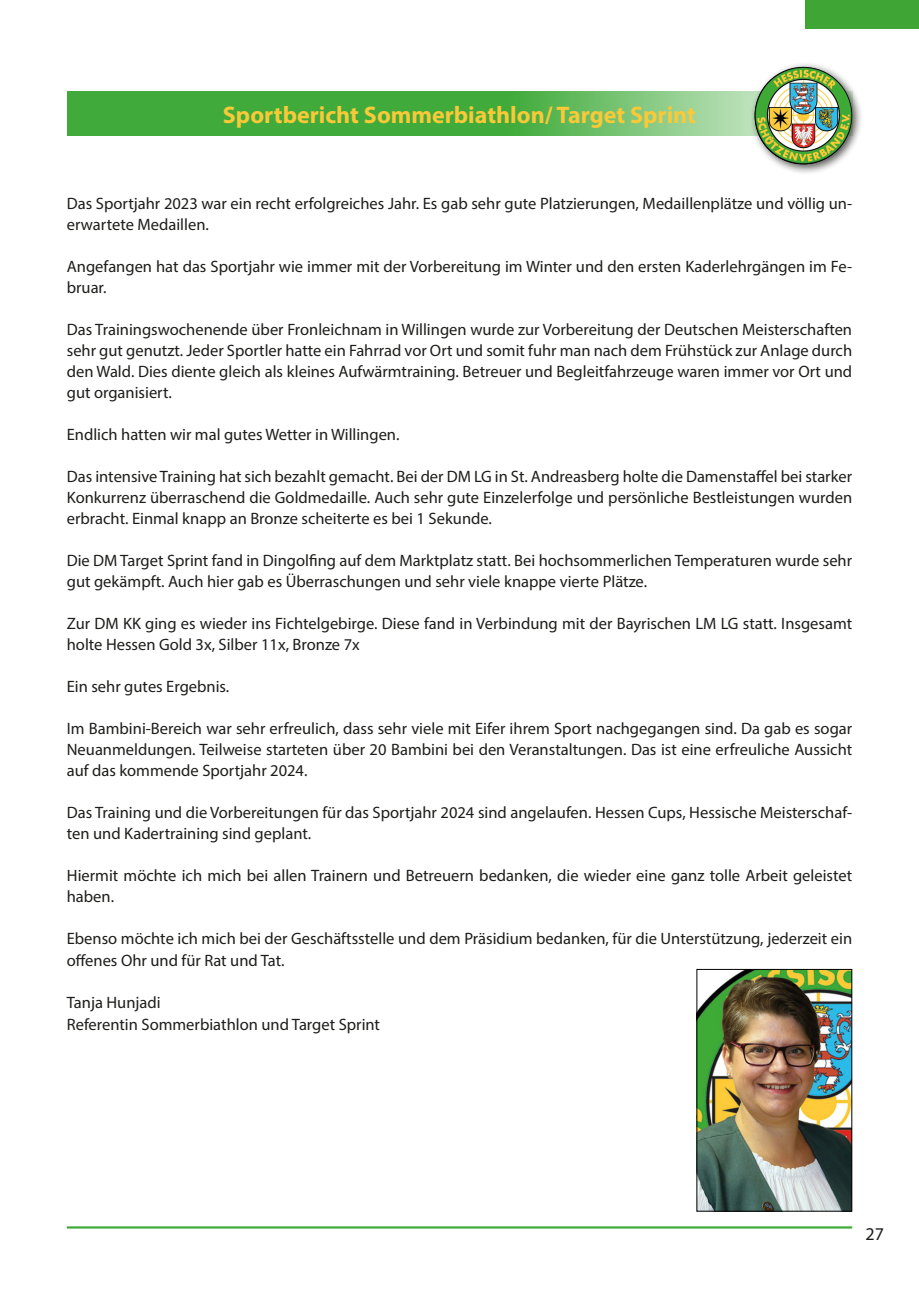
<style>
.page{position:relative;width:919px;height:1289px;background:#fff}
.page>*{position:absolute;margin:0;border:0;box-sizing:border-box;transform-origin:0 0}
.t1{font:700 24px "Myriad Pro";color:#f9c938}
.t2{font:18px "Myriad Pro";color:#1d1d1b}
.t3{font:16.5px/21px "Myriad Pro";color:#1d1d1b}
</style>
<div class="page">
<hr style="left:67px;top:1226px;width:785px;height:2px;background:#40ab3b">
<svg style="left:67px;top:91px;width:682px;height:45px;background:#55b450"></svg>
<div style="left:749px;top:62px;width:114px;height:113px;background:#1d1d1b;opacity:.75"></div>
<img style="left:754px;top:67px;width:98px;height:98px;border-radius:49px">
<div style="left:805px;top:0;width:113px;height:29px;background:#3fa535"></div>
<img style="left:698px;top:971px;width:152px;height:238px">
<div style="left:696px;top:969px;width:156px;height:242px;border:1px solid #000"></div>
<p class="t1" style="left:223px;top:99px;width:474px">Sportbericht Sommerbiathlon/ Target Sprint</p>
<p class="t3" style="left:67px;top:192px;width:786px">Das Sportjahr 2023 war ein recht erfolgreiches Jahr. Es gab sehr gute Platzierungen, Medaillenplätze und völlig un&shy;erwartete Medaillen.</p>
<p class="t3" style="left:67px;top:255px;width:786px">Angefangen hat das Sportjahr wie immer mit der Vorbereitung im Winter und den ersten Kaderlehrgängen im Fe&shy;bruar.</p>
<p class="t3" style="left:67px;top:318px;width:786px;text-align:justify">Das Trainingswochenende über Fronleichnam in Willingen wurde zur Vorbereitung der Deutschen Meisterschaften sehr gut genutzt. Jeder Sportler hatte ein Fahrrad vor Ort und somit fuhr man nach dem Frühstück zur Anlage durch den Wald. Dies diente gleich als kleines Aufwärmtraining. Betreuer und Begleitfahrzeuge waren immer vor Ort und gut organisiert.</p>
<p class="t3" style="left:67px;top:423px;width:334px">Endlich hatten wir mal gutes Wetter in Willingen.</p>
<p class="t3" style="left:67px;top:465px;width:786px;text-align:justify">Das intensive Training hat sich bezahlt gemacht. Bei der DM LG in St. Andreasberg holte die Damenstaffel bei starker Konkurrenz überraschend die Goldmedaille. Auch sehr gute Einzelerfolge und persönliche Bestleistungen wurden erbracht. Einmal knapp an Bronze scheiterte es bei 1 Sekunde.</p>
<p class="t3" style="left:67px;top:549px;width:786px">Die DM Target Sprint fand in Dingolfing auf dem Marktplatz statt. Bei hochsommerlichen Temperaturen wurde sehr gut gekämpft. Auch hier gab es Überraschungen und sehr viele knappe vierte Plätze.</p>
<p class="t3" style="left:67px;top:612px;width:786px">Zur DM KK ging es wieder ins Fichtelgebirge. Diese fand in Verbindung mit der Bayrischen LM LG statt. Insgesamt holte Hessen Gold 3x, Silber 11x, Bronze 7x</p>
<p class="t3" style="left:67px;top:675px;width:164px">Ein sehr gutes Ergebnis.</p>
<p class="t3" style="left:67px;top:717px;width:786px;text-align:justify">Im Bambini-Bereich war sehr erfreulich, dass sehr viele mit Eifer ihrem Sport nachgegangen sind. Da gab es sogar Neuanmeldungen. Teilweise starteten über 20 Bambini bei den Veranstaltungen. Das ist eine erfreuliche Aussicht auf das kommende Sportjahr 2024.</p>
<p class="t3" style="left:67px;top:801px;width:786px">Das Training und die Vorbereitungen für das Sportjahr 2024 sind angelaufen. Hessen Cups, Hessische Meisterschaf&shy;ten und Kadertraining sind geplant.</p>
<p class="t3" style="left:67px;top:864px;width:786px">Hiermit möchte ich mich bei allen Trainern und Betreuern bedanken, die wieder eine ganz tolle Arbeit geleistet haben.</p>
<p class="t3" style="left:67px;top:927px;width:786px;line-height:21.6px">Ebenso möchte ich mich bei der Geschäftsstelle und dem Präsidium bedanken, für die Unterstützung, jederzeit ein offenes Ohr und für Rat und Tat.</p>
<p class="t3" style="left:67px;top:991px;width:95px">Tanja Hunjadi</p>
<p class="t3" style="left:67px;top:1013px;width:315px">Referentin Sommerbiathlon und Target Sprint</p>
<p class="t2" style="left:865px;top:1222px;width:20px">27</p>
</div>
